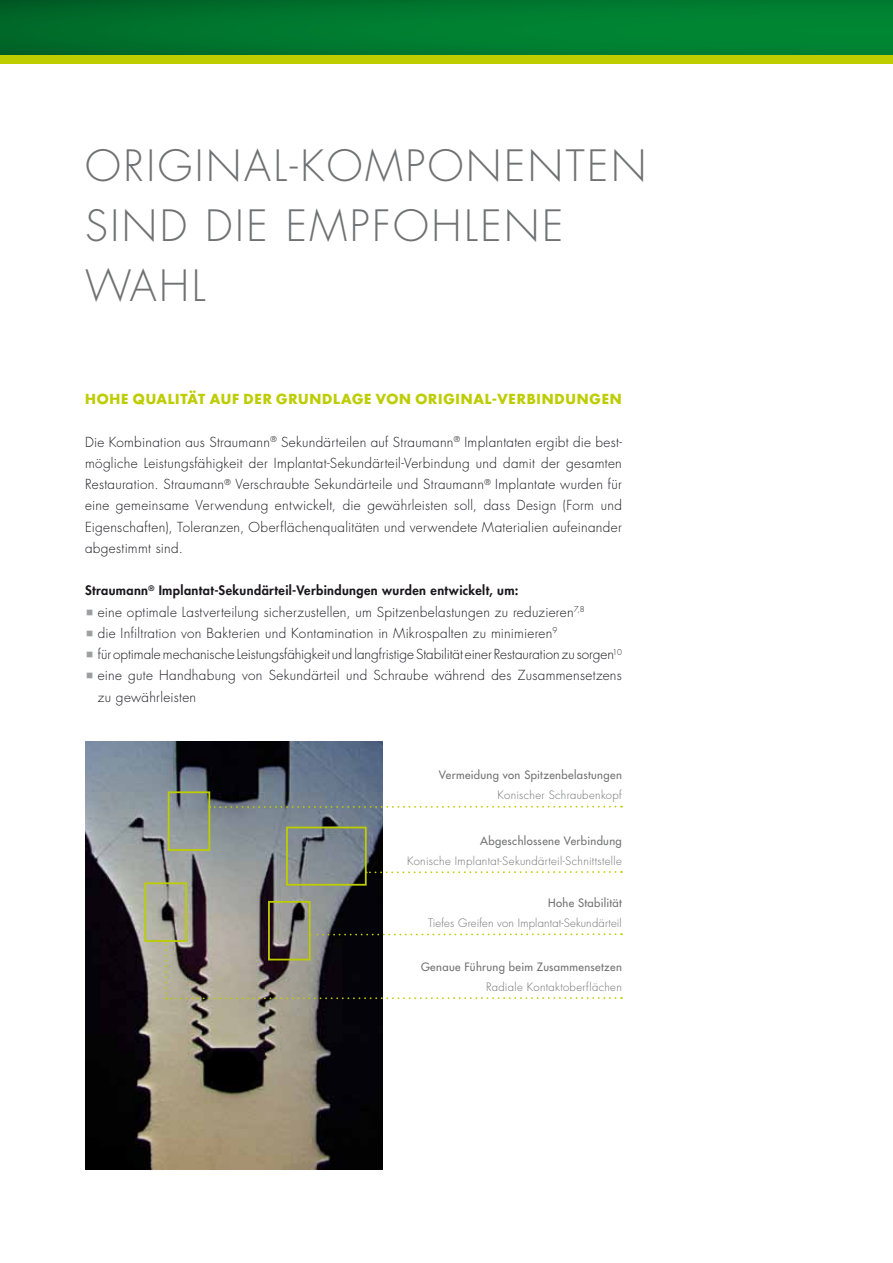
<style>
.page{position:relative;width:893px;height:1263px;background:#fff}
.page>*{position:absolute;margin:0;border:0;box-sizing:border-box;transform-origin:0 0}
.t1{font:300 42px/60px "Futura LT";letter-spacing:.06em;color:#707172}
.t2{font:300 13.5px/21.3px "Futura LT";letter-spacing:.02em;color:#1a171c;text-align:justify}
.t3{font:700 13.5px "Futura LT";letter-spacing:.06em;color:#bdcd00}
.t4{font:800 12.75px "Futura LT";letter-spacing:.03em;color:#1a171c}
.t5{font:300 11.25px "Futura LT";letter-spacing:.025em;color:#707172}
.t6{font:11.25px "Futura LT";letter-spacing:.03em;color:#707172}
</style>
<div class="page">
<img style="left:85px;top:742px;width:298px;height:427px">
<div style="left:286px;top:826px;width:81px;height:60px;border:2px solid #bdcd00"></div>
<div style="left:268px;top:901px;width:43px;height:59px;border:2px solid #bdcd00"></div>
<div style="left:168px;top:791px;width:42px;height:60px;border:2px solid #bdcd00"></div>
<div style="left:144px;top:882px;width:43px;height:60px;border:2px solid #bdcd00"></div>
<svg style="left:209px;top:806px;width:413px;height:2px"></svg>
<svg style="left:366px;top:871px;width:256px;height:2px"></svg>
<svg style="left:165px;top:933px;width:457px;height:66px"></svg>
<div style="left:0;top:0;width:893px;height:59px;background:linear-gradient(to right,#00692a,#008934)"></div>
<div style="left:0;top:55px;width:893px;height:9px;background:#bdcd00"></div>
<h1 class="t1" style="left:85px;top:137px;width:563px">ORIGINAL-KOMPONENTEN<br>SIND DIE EMPFOHLENE<br>WAHL</h1>
<p class="t3" style="left:85px;top:390px;width:538px">HOHE QUALITÄT AUF DER GRUNDLAGE VON ORIGINAL-VERBINDUNGEN</p>
<p class="t2" style="left:85px;top:431px;width:538px">Die Kombination aus Straumann<sup>®</sup> Sekundärteilen auf Straumann<sup>®</sup> Implantaten ergibt die best&shy;mögliche Leistungsfähigkeit der Implantat-Sekundärteil-Verbindung und damit der gesamten Restauration. Straumann<sup>®</sup> Verschraubte Sekundärteile und Straumann<sup>®</sup> Implantate wurden für eine gemeinsame Verwendung entwickelt, die gewährleisten soll, dass Design (Form und Eigenschaften), Toleranzen, Oberflächenqualitäten und verwendete Materialien aufeinander abgestimmt sind.</p>
<p class="t4" style="left:85px;top:582px;width:435px">Straumann<sup>®</sup> Implantat-Sekundärteil-Verbindungen wurden entwickelt, um:</p>
<p class="t2" style="left:98px;top:601px;width:526px;text-align:left">eine optimale Lastverteilung sicherzustellen, um Spitzenbelastungen zu reduzieren<sup>7,8<br></sup>die Infiltration von Bakterien und Kontamination in Mikrospalten zu minimieren<sup>9<br></sup>für optimale mechanische Leistungsfähigkeit und langfristige Stabilität einer Restauration zu sorgen<sup>10 </sup>eine gute Handhabung von Sekundärteil und Schraube während des Zusammensetzens zu gewährleisten</p>
<p class="t6" style="left:439px;top:768px;width:184px">Vermeidung von Spitzenbelastungen</p>
<p class="t5" style="left:498px;top:788px;width:126px">Konischer Schraubenkopf</p>
<p class="t6" style="left:480px;top:833px;width:143px">Abgeschlossene Verbindung</p>
<p class="t5" style="left:407px;top:854px;width:216px">Konische Implantat-Sekundärteil-Schnittstelle</p>
<p class="t6" style="left:548px;top:895px;width:75px">Hohe Stabilität</p>
<p class="t5" style="left:428px;top:916px;width:195px">Tiefes Greifen von Implantat-Sekundärteil</p>
<p class="t6" style="left:421px;top:959px;width:202px">Genaue Führung beim Zusammensetzen</p>
<p class="t5" style="left:486px;top:980px;width:137px">Radiale Kontaktoberflächen</p>
</div>
